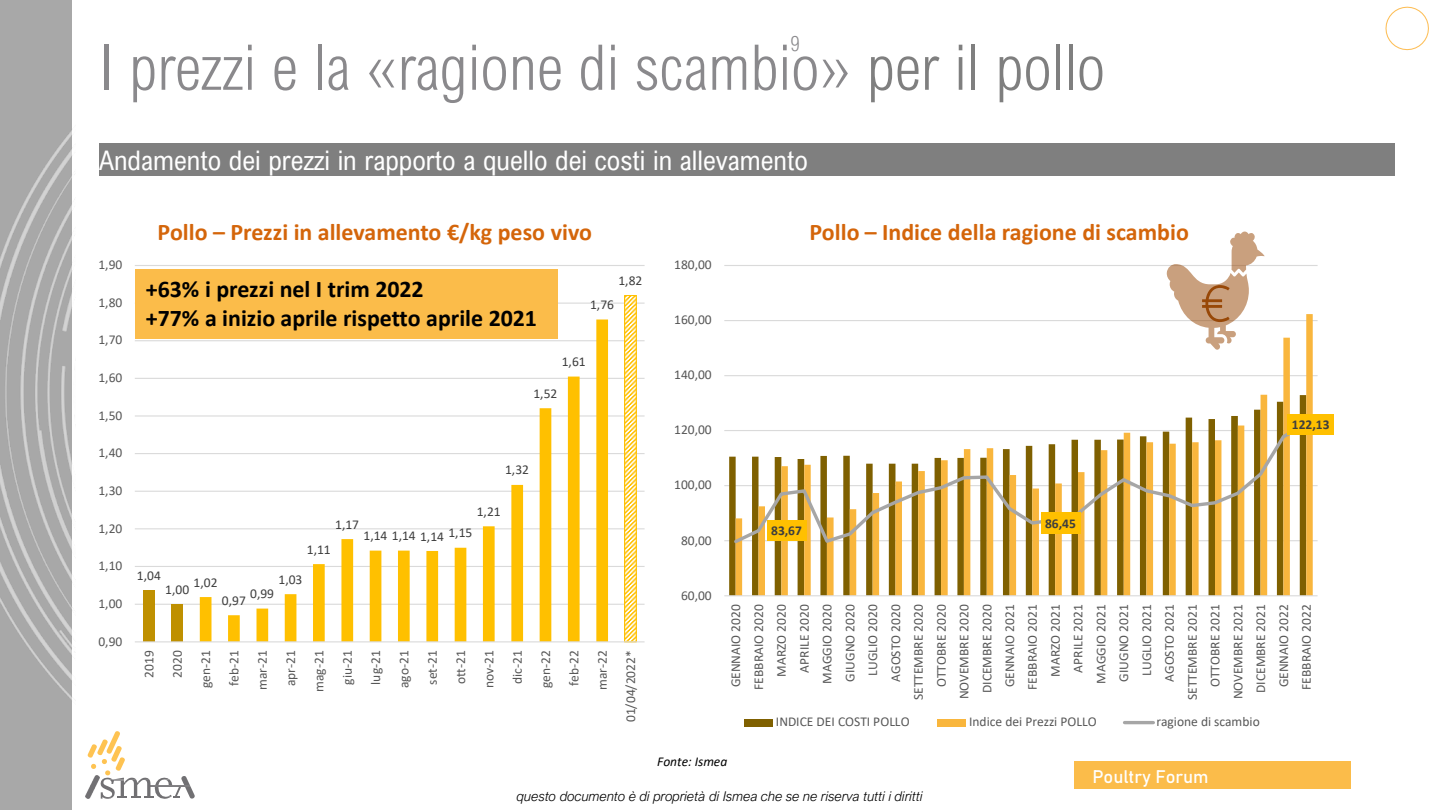
<style>
.page{position:relative;width:1440px;height:810px;background:#fff}
.page>*{position:absolute;margin:0;border:0;box-sizing:border-box;transform-origin:0 0}
.t1{font:300 63px "Arial Nova Cond";color:#8a898c}
.t2{font:27px "Arial Nova Cond";color:#fff}
.t3{font:700 24px "Calibri";color:#d4650a}
.t4{font:700 24px "Calibri";color:#000}
.t5{font:300 21px "Arial Nova Cond";color:#8a898c}
.t6{font:18px "Bahnschrift";color:#fff}
.t7{font:13.5px "Calibri";color:#575757}
.t8{font:13.5px "Calibri";color:#3e3e3e}
.t9{font:italic 300 13.5px "Arial Nova";color:#000}
.t10{font:700 13.5px "Calibri";color:#3e3e3e}
.t11{font:italic 13.5px "Calibri";color:#000}
.s1{color:#7f7f7f}
</style>
<div class="page">
<img style="left:86px;top:790px;width:2px;height:8px">
<svg style="left:88px;top:731px;width:107px;height:68px"></svg>
<svg style="left:1385px;top:6px;width:44px;height:45px"></svg>
<img style="left:0;top:0;width:73px;height:810px">
<hr style="left:724px;top:540px;width:594px;height:1px;background:#dadada">
<hr style="left:724px;top:485px;width:594px;height:1px;background:#dadada">
<hr style="left:724px;top:430px;width:594px;height:1px;background:#dadada">
<hr style="left:724px;top:375px;width:594px;height:1px;background:#dadada">
<hr style="left:724px;top:320px;width:594px;height:1px;background:#dadada">
<hr style="left:724px;top:265px;width:594px;height:1px;background:#dadada">
<svg style="left:736px;top:314px;width:577px;height:281px"></svg>
<hr style="left:724px;top:595px;width:594px;height:1px;background:#dadada">
<svg style="left:731px;top:420px;width:580px;height:126px"></svg>
<div style="left:767px;top:520px;width:40px;height:21px;background:#ffc000"></div>
<div style="left:1041px;top:512px;width:40px;height:22px;background:#ffc000"></div>
<div style="left:1288px;top:414px;width:46px;height:21px;background:#ffc000"></div>
<div style="left:744px;top:719px;width:29px;height:7px;background:#7f6000"></div>
<div style="left:937px;top:719px;width:29px;height:7px;background:#f9b63d"></div>
<hr style="left:1125px;top:721px;width:28px;height:3px;background:#a6a6a6">
<div style="left:1074px;top:761px;width:277px;height:27px;background:#fbbc4a"></div>
<div style="left:99px;top:143px;width:1296px;height:33px;background:#7f7f7f"></div>
<svg style="left:1167px;top:232px;width:98px;height:118px"></svg>
<hr style="left:135px;top:604px;width:510px;height:1px;background:#dadada">
<hr style="left:135px;top:566px;width:510px;height:1px;background:#dadada">
<hr style="left:135px;top:528px;width:510px;height:1px;background:#dadada">
<hr style="left:135px;top:491px;width:510px;height:1px;background:#dadada">
<hr style="left:135px;top:453px;width:510px;height:1px;background:#dadada">
<hr style="left:135px;top:415px;width:510px;height:2px;background:#dadada">
<hr style="left:135px;top:378px;width:510px;height:1px;background:#dadada">
<hr style="left:135px;top:340px;width:510px;height:1px;background:#dadada">
<hr style="left:135px;top:303px;width:510px;height:1px;background:#dadada">
<hr style="left:135px;top:265px;width:510px;height:1px;background:#dadada">
<div style="left:143px;top:590px;width:12px;height:52px;background:#bf9000"></div>
<div style="left:172px;top:604px;width:11px;height:38px;background:#bf9000"></div>
<svg style="left:626px;top:297px;width:9px;height:343px;background:#ffdf7f"></svg>
<div style="left:624px;top:295px;width:13px;height:347px;border:1px solid #ffc000"></div>
<svg style="left:200px;top:320px;width:408px;height:321px"></svg>
<hr style="left:135px;top:641px;width:510px;height:1px;background:#dadada">
<div style="left:135px;top:269px;width:423px;height:69px;background:#fbbc4a"></div>
<h3 class="t5" style="left:791px;top:31px;width:11px">9</h3>
<h1 class="t1" style="left:99px;top:29px;width:1008px">I prezzi e la «ragione di scambio» <span class="s1">per il pollo</span></h1>
<p class="t2" style="left:99px;top:144px;width:710px">Andamento dei prezzi in rapporto a quello dei costi in allevamento</p>
<p class="t7" style="left:98px;top:255px;width:25px">1,90</p>
<p class="t7" style="left:98px;top:293px;width:25px">1,80</p>
<p class="t7" style="left:98px;top:331px;width:25px">1,70</p>
<p class="t7" style="left:98px;top:368px;width:25px">1,60</p>
<p class="t7" style="left:98px;top:406px;width:25px">1,50</p>
<p class="t7" style="left:98px;top:444px;width:25px">1,40</p>
<p class="t7" style="left:98px;top:481px;width:25px">1,30</p>
<p class="t7" style="left:98px;top:519px;width:25px">1,20</p>
<p class="t7" style="left:98px;top:556px;width:25px">1,10</p>
<p class="t7" style="left:98px;top:594px;width:25px">1,00</p>
<p class="t7" style="left:98px;top:632px;width:25px">0,90</p>
<p class="t3" style="left:158px;top:215px;width:436px">Pollo – Prezzi in allevamento €/kg peso vivo</p>
<p class="t4" style="left:146px;top:272px;width:279px">+63% i prezzi nel I trim 2022</p>
<p class="t4" style="left:146px;top:301px;width:393px">+77% a inizio aprile rispetto aprile 2021</p>
<p class="t8" style="left:618px;top:271px;width:25px">1,82</p>
<p class="t8" style="left:590px;top:295px;width:25px">1,76</p>
<p class="t8" style="left:562px;top:352px;width:25px">1,61</p>
<p class="t8" style="left:533px;top:384px;width:25px">1,52</p>
<p class="t8" style="left:505px;top:461px;width:25px">1,32</p>
<p class="t8" style="left:477px;top:502px;width:25px">1,21</p>
<p class="t8" style="left:335px;top:515px;width:25px">1,17</p>
<p class="t8" style="left:364px;top:526px;width:82px">1,14 1,14 1,14</p>
<p class="t8" style="left:448px;top:523px;width:25px">1,15</p>
<p class="t8" style="left:307px;top:540px;width:25px">1,11</p>
<p class="t8" style="left:137px;top:566px;width:25px">1,04</p>
<p class="t8" style="left:279px;top:570px;width:25px">1,03</p>
<p class="t8" style="left:194px;top:573px;width:25px">1,02</p>
<p class="t8" style="left:165px;top:580px;width:25px">1,00</p>
<p class="t8" style="left:250px;top:584px;width:25px">0,99</p>
<p class="t8" style="left:222px;top:591px;width:25px">0,97</p>
<p class="t7" style="left:140px;top:678px;width:29px;rotate:-90deg">2019</p>
<p class="t7" style="left:168px;top:678px;width:29px;rotate:-90deg">2020</p>
<p class="t7" style="left:196px;top:688px;width:39px;rotate:-90deg">gen-21</p>
<p class="t7" style="left:225px;top:686px;width:37px;rotate:-90deg">feb-21</p>
<p class="t7" style="left:253px;top:690px;width:41px;rotate:-90deg">mar-21</p>
<p class="t7" style="left:281px;top:686px;width:38px;rotate:-90deg">apr-21</p>
<p class="t7" style="left:310px;top:692px;width:43px;rotate:-90deg">mag-21</p>
<p class="t7" style="left:338px;top:685px;width:36px;rotate:-90deg">giu-21</p>
<p class="t7" style="left:366px;top:685px;width:36px;rotate:-90deg">lug-21</p>
<p class="t7" style="left:395px;top:688px;width:39px;rotate:-90deg">ago-21</p>
<p class="t7" style="left:423px;top:685px;width:36px;rotate:-90deg">set-21</p>
<p class="t7" style="left:451px;top:684px;width:36px;rotate:-90deg">ott-21</p>
<p class="t7" style="left:480px;top:688px;width:40px;rotate:-90deg">nov-21</p>
<p class="t7" style="left:508px;top:684px;width:35px;rotate:-90deg">dic-21</p>
<p class="t7" style="left:536px;top:688px;width:39px;rotate:-90deg">gen-22</p>
<p class="t7" style="left:565px;top:686px;width:37px;rotate:-90deg">feb-22</p>
<p class="t7" style="left:593px;top:690px;width:41px;rotate:-90deg">mar-22</p>
<p class="t7" style="left:621px;top:722px;width:73px;rotate:-90deg">01/04/2022*</p>
<p class="t7" style="left:674px;top:255px;width:39px">180,00</p>
<p class="t7" style="left:674px;top:310px;width:39px">160,00</p>
<p class="t7" style="left:674px;top:366px;width:39px">140,00</p>
<p class="t7" style="left:674px;top:421px;width:39px">120,00</p>
<p class="t7" style="left:674px;top:476px;width:39px">100,00</p>
<p class="t7" style="left:681px;top:531px;width:32px">80,00</p>
<p class="t7" style="left:681px;top:586px;width:32px">60,00</p>
<p class="t3" style="left:810px;top:215px;width:381px">Pollo – Indice della ragione di scambio</p>
<p class="t10" style="left:771px;top:521px;width:32px">83,67</p>
<p class="t10" style="left:1045px;top:513px;width:32px">86,45</p>
<p class="t10" style="left:1292px;top:415px;width:39px">122,13</p>
<p class="t7" style="left:726px;top:687px;width:85px;rotate:-90deg">GENNAIO 2020</p>
<p class="t7" style="left:749px;top:690px;width:87px;rotate:-90deg">FEBBRAIO 2020</p>
<p class="t7" style="left:772px;top:677px;width:74px;rotate:-90deg">MARZO 2020</p>
<p class="t7" style="left:795px;top:673px;width:70px;rotate:-90deg">APRILE 2020</p>
<p class="t7" style="left:818px;top:684px;width:81px;rotate:-90deg">MAGGIO 2020</p>
<p class="t7" style="left:841px;top:682px;width:79px;rotate:-90deg">GIUGNO 2020</p>
<p class="t7" style="left:863px;top:676px;width:73px;rotate:-90deg">LUGLIO 2020</p>
<p class="t7" style="left:886px;top:682px;width:79px;rotate:-90deg">AGOSTO 2020</p>
<p class="t7" style="left:909px;top:700px;width:97px;rotate:-90deg">SETTEMBRE 2020</p>
<p class="t7" style="left:932px;top:687px;width:84px;rotate:-90deg">OTTOBRE 2020</p>
<p class="t7" style="left:955px;top:699px;width:97px;rotate:-90deg">NOVEMBRE 2020</p>
<p class="t7" style="left:977px;top:693px;width:90px;rotate:-90deg">DICEMBRE 2020</p>
<p class="t7" style="left:1000px;top:687px;width:85px;rotate:-90deg">GENNAIO 2021</p>
<p class="t7" style="left:1023px;top:690px;width:87px;rotate:-90deg">FEBBRAIO 2021</p>
<p class="t7" style="left:1046px;top:677px;width:74px;rotate:-90deg">MARZO 2021</p>
<p class="t7" style="left:1069px;top:673px;width:70px;rotate:-90deg">APRILE 2021</p>
<p class="t7" style="left:1092px;top:684px;width:81px;rotate:-90deg">MAGGIO 2021</p>
<p class="t7" style="left:1114px;top:682px;width:79px;rotate:-90deg">GIUGNO 2021</p>
<p class="t7" style="left:1137px;top:676px;width:73px;rotate:-90deg">LUGLIO 2021</p>
<p class="t7" style="left:1160px;top:682px;width:79px;rotate:-90deg">AGOSTO 2021</p>
<p class="t7" style="left:1183px;top:700px;width:97px;rotate:-90deg">SETTEMBRE 2021</p>
<p class="t7" style="left:1206px;top:687px;width:84px;rotate:-90deg">OTTOBRE 2021</p>
<p class="t7" style="left:1229px;top:699px;width:97px;rotate:-90deg">NOVEMBRE 2021</p>
<p class="t7" style="left:1251px;top:693px;width:90px;rotate:-90deg">DICEMBRE 2021</p>
<p class="t7" style="left:1274px;top:687px;width:85px;rotate:-90deg">GENNAIO 2022</p>
<p class="t7" style="left:1297px;top:690px;width:87px;rotate:-90deg">FEBBRAIO 2022</p>
<p class="t7" style="left:776px;top:712px;width:135px">INDICE DEI COSTI POLLO</p>
<p class="t7" style="left:969px;top:712px;width:129px">Indice dei Prezzi POLLO</p>
<p class="t7" style="left:1156px;top:712px;width:105px">ragione di scambio</p>
<p class="t11" style="left:657px;top:752px;width:72px">Fonte: Ismea</p>
<h3 class="t6" style="left:1092px;top:763px;width:118px">Poultry Forum</h3>
<p class="t9" style="left:517px;top:789px;width:407px">questo documento è di proprietà di Ismea che se ne riserva tutti i diritti</p>
</div>
